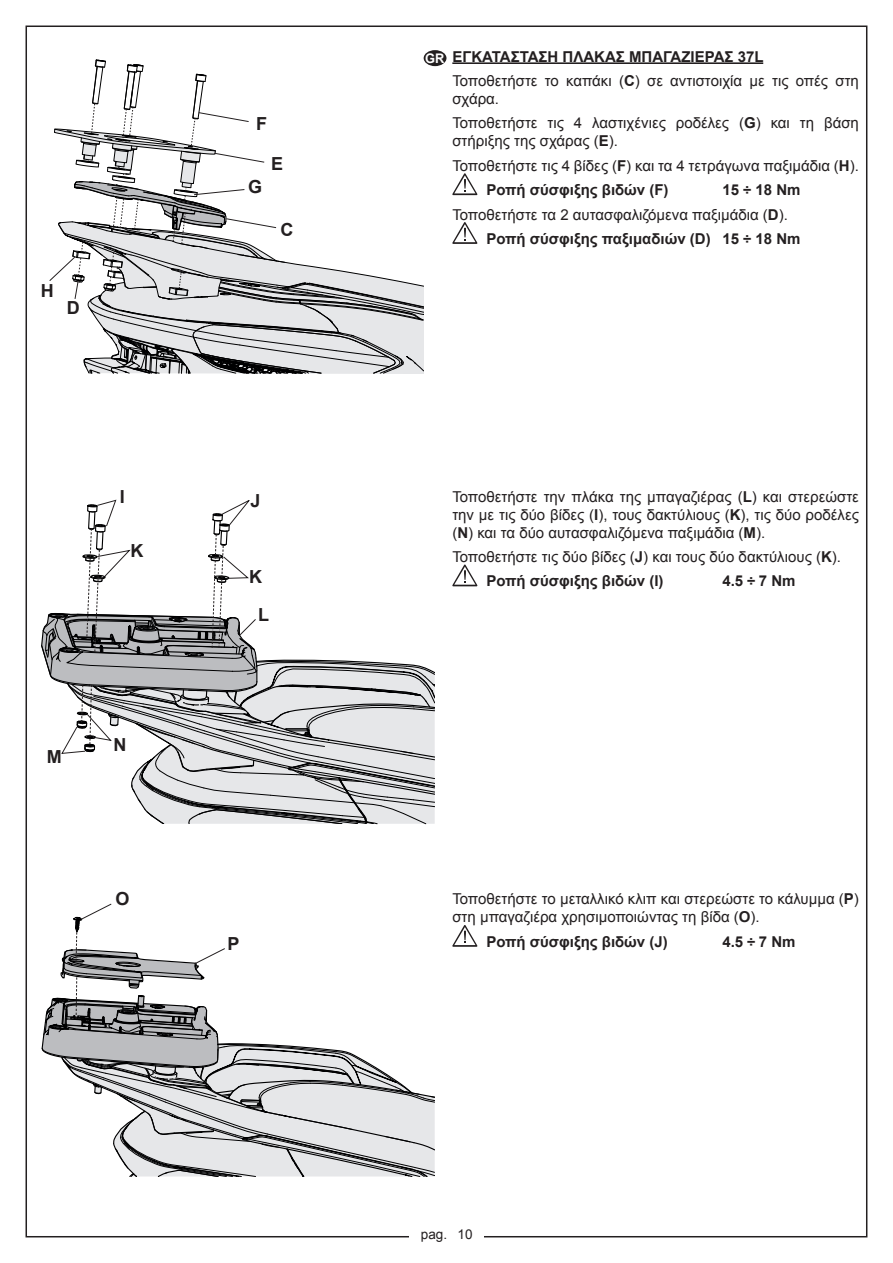
<style>
.page{position:relative;width:893px;height:1263px;background:#fff}
.page>*{position:absolute;margin:0;border:0;box-sizing:border-box;transform-origin:0 0}
.t1{font:700 18px "Arial";color:#231f20}
.t2{font:15px/18px "Arial";color:#231f20}
.t3{font:700 15px "Arial";color:#231f20}
.t4{font:13.5px "Arial";color:#231f20}
.t5{font:700 13.2px "Arial";color:#fff}
.s1{font-weight:700}
</style>
<div class="page">
<hr style="left:452px;top:62px;width:311px;height:2px;background:#231f20">
<svg style="left:452px;top:173px;width:25px;height:22px"></svg>
<svg style="left:452px;top:222px;width:25px;height:22px"></svg>
<svg style="left:452px;top:564px;width:25px;height:22px"></svg>
<svg style="left:452px;top:925px;width:25px;height:22px"></svg>
<svg style="left:25px;top:498px;width:410px;height:682px"></svg>
<svg style="left:49px;top:59px;width:375px;height:315px"></svg>
<div style="left:424px;top:50px;width:22px;height:16px;background:#231f20;border-radius:50%"></div>
<p class="t1" style="left:41px;top:278px;width:14px">H</p>
<p class="t1" style="left:67px;top:296px;width:14px">D</p>
<p class="t1" style="left:256px;top:112px;width:12px">F</p>
<p class="t1" style="left:248px;top:175px;width:16px">G</p>
<p class="t1" style="left:271px;top:152px;width:14px">E</p>
<p class="t1" style="left:281px;top:218px;width:14px">C</p>
<p class="t1" style="left:47px;top:745px;width:16px">M</p>
<p class="t1" style="left:120px;top:484px;width:7px">I</p>
<p class="t1" style="left:251px;top:489px;width:12px">J</p>
<p class="t1" style="left:130px;top:539px;width:14px">K</p>
<p class="t1" style="left:113px;top:733px;width:14px">N</p>
<p class="t1" style="left:115px;top:886px;width:16px">O</p>
<p class="t1" style="left:249px;top:565px;width:14px">K</p>
<p class="t1" style="left:258px;top:603px;width:12px">L</p>
<p class="t1" style="left:228px;top:932px;width:14px">P</p>
<p class="t5" style="left:425px;top:49px;width:21px">GR</p>
<p class="t2" style="left:452px;top:44px;width:408px;line-height:24.3px"><span class="s1">ΕΓΚΑΤΑΣΤΑΣΗ ΠΛΑΚΑΣ ΜΠΑΓΑΖΙΕΡΑΣ 37L<br></span>Τοποθετήστε το καπάκι (<span class="s1">C</span>) σε αντιστοιχία με τις οπές στη</p>
<p class="t2" style="left:452px;top:87px;width:408px;line-height:24.3px">σχάρα.<br>Τοποθετήστε τις 4 λαστιχένιες ροδέλες (<span class="s1">G</span>) και τη βάση</p>
<p class="t2" style="left:452px;top:132px;width:167px">στήριξης της σχάρας (<span class="s1">E</span>).</p>
<p class="t2" style="left:452px;top:157px;width:408px">Τοποθετήστε τις 4 βίδες (<span class="s1">F</span>) και τα 4 τετράγωνα παξιμάδια (<span class="s1">H</span>).</p>
<p class="t3" style="left:486px;top:180px;width:184px">Ροπή σύσφιξης βιδών (F)</p>
<p class="t3" style="left:722px;top:180px;width:80px">15 ÷ 18 Nm</p>
<p class="t2" style="left:452px;top:205px;width:337px">Τοποθετήστε τα 2 αυτασφαλιζόμενα παξιμάδια (<span class="s1">D</span>).</p>
<p class="t3" style="left:486px;top:229px;width:316px">Ροπή σύσφιξης παξιμαδιών (D) 15 ÷ 18 Nm</p>
<p class="t2" style="left:452px;top:487px;width:408px;text-align:justify">Τοποθετήστε την πλάκα της μπαγαζιέρας (<span class="s1">L</span>) και στερεώστε την με τις δύο βίδες (<span class="s1">I</span>), τους δακτύλιους (<span class="s1">K</span>), τις δύο ροδέλες (<span class="s1">N</span>) και τα δύο αυτασφαλιζόμενα παξιμάδια (<span class="s1">M</span>).</p>
<p class="t2" style="left:486px;top:545px;width:356px;line-height:24.5px;text-indent:-34px">Τοποθετήστε τις δύο βίδες (<span class="s1">J</span>) και τους δύο δακτύλιους (<span class="s1">K</span>).<br><span class="s1">Ροπή σύσφιξης βιδών (I)</span></p>
<p class="t3" style="left:722px;top:571px;width:75px">4.5 ÷ 7 Nm</p>
<p class="t2" style="left:452px;top:890px;width:408px">Τοποθετήστε το μεταλλικό κλιπ και στερεώστε το κάλυμμα (<span class="s1">P</span>) στη μπαγαζιέρα χρησιμοποιώντας τη βίδα (<span class="s1">O</span>).</p>
<p class="t3" style="left:486px;top:932px;width:183px">Ροπή σύσφιξης βιδών (J)</p>
<p class="t3" style="left:722px;top:932px;width:75px">4.5 ÷ 7 Nm</p>
<p class="t4" style="left:421px;top:1225px;width:53px">pag. 10</p>
</div>
